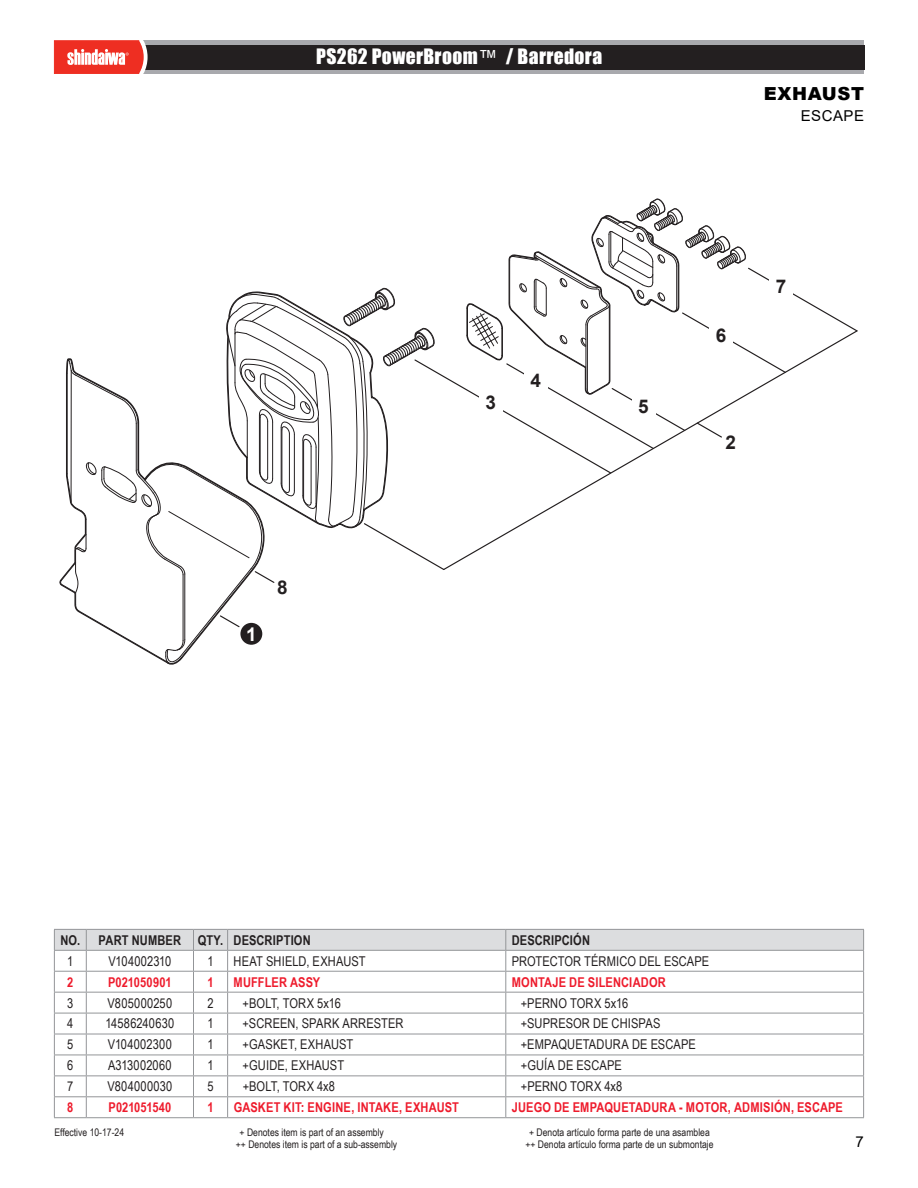
<style>
.page{position:relative;width:918px;height:1188px;background:#fff}
.page>*{position:absolute;margin:0;border:0;box-sizing:border-box;transform-origin:0 0}
.t1{font:19.5px "Impact";letter-spacing:.02em;color:#fff}
.t2{font:700 18.9px "Arial";color:#231f20}
.t3{font:700 18.9px "Arial";color:#fff}
.t4{font:900 18px "Arial";letter-spacing:.035em;color:#000}
.t5{font:15px "Arial";letter-spacing:.035em;color:#000}
.t6{font:13.5px "Arial Narrow";letter-spacing:.01em;color:#231f20}
.t7{font:700 13.5px "Arial Narrow";letter-spacing:.01em;color:#ee1b2c}
.t8{font:700 13.5px "Arial Narrow";letter-spacing:.01em;color:#231f20}
.t9{font:10.5px "Arial Narrow";color:#231f20}
.s1{font-family:"Arial"}
</style>
<div class="page">
<div style="left:143px;top:41px;width:721px;height:33px;background:#a8a9ad"></div>
<div style="left:145px;top:45px;width:719px;height:24px;background:#231f20"></div>
<svg style="left:54px;top:40px;width:94px;height:34px;background:#ef6158"></svg>
<hr style="left:54px;top:1117px;width:32px;height:1px;background:#939598">
<hr style="left:86px;top:1117px;width:107px;height:1px;background:#939598">
<hr style="left:194px;top:1117px;width:34px;height:1px;background:#939598">
<hr style="left:228px;top:1117px;width:278px;height:1px;background:#939598">
<hr style="left:506px;top:1117px;width:358px;height:1px;background:#939598">
<svg style="left:54px;top:929px;width:810px;height:188px"></svg>
<svg style="left:60px;top:198px;width:798px;height:467px"></svg>
<h1 class="t1" style="left:316px;top:41px;width:287px">PS262 PowerBroom<span class="s1">™</span> / Barredora</h1>
<h2 class="t3" style="left:246px;top:621px;width:12px">1</h2>
<h2 class="t2" style="left:277px;top:575px;width:12px">8</h2>
<h2 class="t2" style="left:486px;top:390px;width:12px">3</h2>
<h2 class="t2" style="left:531px;top:368px;width:12px">4</h2>
<h2 class="t2" style="left:638px;top:394px;width:12px">5</h2>
<h3 class="t4" style="left:764px;top:80px;width:102px">EXHAUST</h3>
<p class="t5" style="left:801px;top:105px;width:65px">ESCAPE</p>
<h2 class="t2" style="left:716px;top:323px;width:12px">6</h2>
<h2 class="t2" style="left:725px;top:430px;width:12px">2</h2>
<h2 class="t2" style="left:776px;top:273px;width:12px">7</h2>
<p class="t8" style="left:60px;top:930px;width:252px">NO. PART NUMBER QTY. DESCRIPTION</p>
<p class="t8" style="left:512px;top:930px;width:80px">DESCRIPCIÓN</p>
<p class="t6" style="left:67px;top:951px;width:8px">1</p>
<p class="t6" style="left:109px;top:951px;width:64px">V104002310</p>
<p class="t6" style="left:207px;top:951px;width:8px">1</p>
<p class="t6" style="left:234px;top:951px;width:134px">HEAT SHIELD, EXHAUST</p>
<p class="t6" style="left:512px;top:951px;width:199px">PROTECTOR TÉRMICO DEL ESCAPE</p>
<p class="t7" style="left:67px;top:972px;width:8px">2</p>
<p class="t7" style="left:108px;top:972px;width:65px">P021050901</p>
<p class="t7" style="left:207px;top:972px;width:8px">1</p>
<p class="t7" style="left:234px;top:972px;width:88px">MUFFLER ASSY</p>
<p class="t7" style="left:512px;top:972px;width:156px">MONTAJE DE SILENCIADOR</p>
<p class="t6" style="left:67px;top:993px;width:8px">3</p>
<p class="t6" style="left:108px;top:993px;width:66px">V805000250</p>
<p class="t6" style="left:207px;top:993px;width:8px">2</p>
<p class="t6" style="left:243px;top:993px;width:100px">+BOLT, TORX 5x16</p>
<p class="t6" style="left:521px;top:993px;width:109px">+PERNO TORX 5x16</p>
<p class="t6" style="left:67px;top:1014px;width:8px">4</p>
<p class="t6" style="left:105px;top:1014px;width:70px">14586240630</p>
<p class="t6" style="left:207px;top:1014px;width:8px">1</p>
<p class="t6" style="left:243px;top:1014px;width:162px">+SCREEN, SPARK ARRESTER</p>
<p class="t6" style="left:521px;top:1014px;width:141px">+SUPRESOR DE CHISPAS</p>
<p class="t6" style="left:67px;top:1035px;width:8px">5</p>
<p class="t6" style="left:108px;top:1035px;width:65px">V104002300</p>
<p class="t6" style="left:208px;top:1035px;width:8px">1</p>
<p class="t6" style="left:243px;top:1035px;width:112px">+GASKET, EXHAUST</p>
<p class="t6" style="left:521px;top:1035px;width:177px">+EMPAQUETADURA DE ESCAPE</p>
<p class="t6" style="left:67px;top:1056px;width:8px">6</p>
<p class="t6" style="left:108px;top:1056px;width:65px">A313002060</p>
<p class="t6" style="left:208px;top:1056px;width:8px">1</p>
<p class="t6" style="left:243px;top:1056px;width:103px">+GUIDE, EXHAUST</p>
<p class="t6" style="left:521px;top:1056px;width:103px">+GUÍA DE ESCAPE</p>
<p class="t6" style="left:67px;top:1077px;width:8px">7</p>
<p class="t6" style="left:107px;top:1077px;width:67px">V804000030</p>
<p class="t6" style="left:208px;top:1077px;width:8px">5</p>
<p class="t6" style="left:243px;top:1077px;width:94px">+BOLT, TORX 4x8</p>
<p class="t6" style="left:521px;top:1077px;width:103px">+PERNO TORX 4x8</p>
<p class="t7" style="left:67px;top:1097px;width:8px">8</p>
<p class="t7" style="left:109px;top:1097px;width:64px">P021051540</p>
<p class="t7" style="left:208px;top:1097px;width:8px">1</p>
<p class="t7" style="left:234px;top:1097px;width:227px">GASKET KIT: ENGINE, INTAKE, EXHAUST</p>
<p class="t7" style="left:512px;top:1097px;width:333px">JUEGO DE EMPAQUETADURA - MOTOR, ADMISIÓN, ESCAPE</p>
<p class="t9" style="left:54px;top:1124px;width:71px">Effective 10-17-24</p>
<p class="t9" style="left:240px;top:1124px;width:146px">+ Denotes item is part of an assembly</p>
<p class="t9" style="left:529px;top:1124px;width:182px">+ Denota artículo forma parte de una asamblea</p>
<p class="t9" style="left:236px;top:1136px;width:163px">++ Denotes item is part of a sub-assembly</p>
<p class="t9" style="left:525px;top:1136px;width:190px">++ Denota artículo forma parte de un submontaje</p>
<p class="t5" style="left:856px;top:1132px;width:10px">7</p>
</div>
